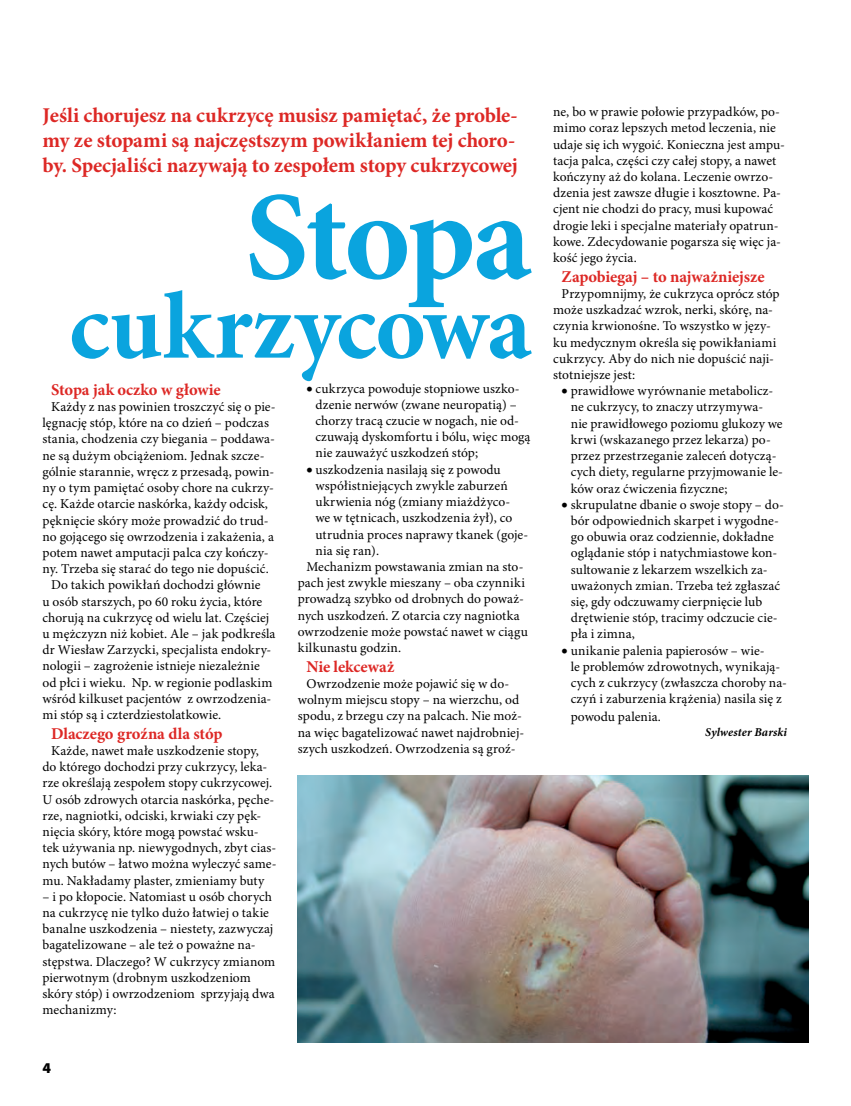
<style>
.page{position:relative;width:851px;height:1106px;background:#fff}
.page>*{position:absolute;margin:0;border:0;box-sizing:border-box;transform-origin:0 0}
.t1{font:700 126px "Minion Pro";letter-spacing:-.025em;color:#0aa4de}
.t2{font:700 96px "Minion Pro";letter-spacing:-.005em;color:#0aa4de}
.body_3_szpalty{font:700 21px/25.2px "Minion Pro";letter-spacing:-.005em;color:#dd2825}
.body_3_szpalty-2{font:700 16.5px "Minion Pro";letter-spacing:-.005em;color:#dd2825}
.t3{font:900 15px "Myriad Pro";color:#000}
.body_3_szpalty-3{font:13.5px/16.2px "Minion Pro";letter-spacing:.005em;color:#000}
.body_3_szpalty-4{font:italic 700 12px "Minion Pro";letter-spacing:.01em;color:#000}
</style>
<div class="page">
<img style="left:298px;top:775px;width:510px;height:267px">
<p class="body_3_szpalty" style="left:43px;top:103px;width:477px">Jeśli chorujesz na cukrzycę musisz pamiętać, że proble&shy;my ze stopami są najczęstszym powikłaniem tej choro&shy;by. Specjaliści nazywają to zespołem stopy cukrzycowej</p>
<p class="t1" style="left:245px;top:162px;width:288px">Stopa</p>
<p class="t2" style="left:69px;top:269px;width:464px">cukrzycowa</p>
<p class="body_3_szpalty-3" style="left:315px;top:381px;width:216px;text-indent:-9px">• cukrzyca powoduje stopniowe uszko&shy;dzenie nerwów (zwane neuropatią) – chorzy tracą czucie w nogach, nie od&shy;czuwają dyskomfortu i bólu, więc mogą nie zauważyć uszkodzeń stóp;</p>
<p class="body_3_szpalty-3" style="left:315px;top:462px;width:214px;text-indent:-9px">• uszkodzenia nasilają się z powodu współistniejących zwykle zaburzeń ukrwienia nóg (zmiany miażdżyco&shy;we w tętnicach, uszkodzenia żył), co utrudnia proces naprawy tkanek (goje&shy;nia się ran).</p>
<p class="body_3_szpalty-3" style="left:298px;top:559px;width:231px;text-indent:9px">Mechanizm powstawania zmian na sto&shy;pach jest zwykle mieszany – oba czynniki prowadzą szybko od drobnych do poważ&shy;nych uszkodzeń. Z otarcia czy nagniotka owrzodzenie może powstać nawet w ciągu kilkunastu godzin.</p>
<p class="body_3_szpalty-2" style="left:306px;top:656px;width:89px">Nie lekceważ</p>
<p class="body_3_szpalty-3" style="left:298px;top:676px;width:228px;text-indent:9px">Owrzodzenie może pojawić się w do&shy;wolnym miejscu stopy – na wierzchu, od spodu, z brzegu czy na palcach. Nie moż&shy;na więc bagatelizować nawet najdrobniej&shy;szych uszkodzeń. Owrzodzenia są groź-</p>
<p class="body_3_szpalty-2" style="left:51px;top:380px;width:171px">Stopa jak oczko w głowie</p>
<p class="body_3_szpalty-3" style="left:43px;top:399px;width:234px;text-indent:9px">Każdy z nas powinien troszczyć się o pie&shy;lęgnację stóp, które na co dzień – podczas stania, chodzenia czy biegania – poddawa&shy;ne są dużym obciążeniom. Jednak szcze&shy;gólnie starannie, wręcz z przesadą, powin&shy;ny o tym pamiętać osoby chore na cukrzy&shy;cę. Każde otarcie naskórka, każdy odcisk, pęknięcie skóry może prowadzić do trud&shy;no gojącego się owrzodzenia i zakażenia, a potem nawet amputacji palca czy kończy&shy;ny. Trzeba się starać do tego nie dopuścić.</p>
<p class="body_3_szpalty-3" style="left:43px;top:577px;width:234px;text-indent:9px">Do takich powikłań dochodzi głównie<br>u osób starszych, po 60 roku życia, które chorują na cukrzycę od wielu lat. Częściej u mężczyzn niż kobiet. Ale – jak podkreśla dr Wiesław Zarzycki, specjalista endokry&shy;nologii – zagrożenie istnieje niezależnie od płci i wieku. Np. w regionie podlaskim wśród kilkuset pacjentów z owrzodzenia&shy;mi stóp są i czterdziestolatkowie.</p>
<p class="body_3_szpalty-2" style="left:51px;top:723px;width:173px">Dlaczego groźna dla stóp</p>
<p class="body_3_szpalty-3" style="left:43px;top:743px;width:235px;text-indent:9px">Każde, nawet małe uszkodzenie stopy,<br>do którego dochodzi przy cukrzycy, leka&shy;rze określają zespołem stopy cukrzycowej.<br>U osób zdrowych otarcia naskórka, pęche&shy;rze, nagniotki, odciski, krwiaki czy pęk&shy;nięcia skóry, które mogą powstać wsku&shy;tek używania np. niewygodnych, zbyt cias&shy;nych butów – łatwo można wyleczyć same&shy;mu. Nakładamy plaster, zmieniamy buty</p>
<p class="body_3_szpalty-3" style="left:43px;top:889px;width:234px">– i po kłopocie. Natomiast u osób chorych na cukrzycę nie tylko dużo łatwiej o takie banalne uszkodzenia – niestety, zazwyczaj bagatelizowane – ale też o poważne na&shy;stępstwa. Dlaczego? W cukrzycy zmianom pierwotnym (drobnym uszkodzeniom skóry stóp) i owrzodzeniom sprzyjają dwa mechanizmy:</p>
<p class="t3" style="left:43px;top:1059px;width:10px">4</p>
<p class="body_3_szpalty-3" style="left:553px;top:104px;width:233px">ne, bo w prawie połowie przypadków, po&shy;mimo coraz lepszych metod leczenia, nie udaje się ich wygoić. Konieczna jest ampu&shy;tacja palca, części czy całej stopy, a nawet kończyny aż do kolana. Leczenie owrzo&shy;dzenia jest zawsze długie i kosztowne. Pa&shy;cjent nie chodzi do pracy, musi kupować drogie leki i specjalne materiały opatrun&shy;kowe. Zdecydowanie pogarsza się więc ja&shy;kość jego życia.</p>
<p class="body_3_szpalty-2" style="left:561px;top:267px;width:205px">Zapobiegaj – to najważniejsze</p>
<p class="body_3_szpalty-3" style="left:553px;top:286px;width:228px;text-indent:9px">Przypomnijmy, że cukrzyca oprócz stóp może uszkadzać wzrok, nerki, skórę, na&shy;czynia krwionośne. To wszystko w języ&shy;ku medycznym określa się powikłaniami cukrzycy. Aby do nich nie dopuścić naji&shy;stotniejsze jest:</p>
<p class="body_3_szpalty-3" style="left:570px;top:383px;width:214px;text-indent:-9px">• prawidłowe wyrównanie metabolicz&shy;ne cukrzycy, to znaczy utrzymywa&shy;nie prawidłowego poziomu glukozy we krwi (wskazanego przez lekarza) po&shy;przez przestrzeganie zaleceń dotyczą&shy;cych diety, regularne przyjmowanie le&shy;ków oraz ćwiczenia fizyczne;</p>
<p class="body_3_szpalty-3" style="left:570px;top:497px;width:214px;text-indent:-9px">• skrupulatne dbanie o swoje stopy – do&shy;bór odpowiednich skarpet i wygodne&shy;go obuwia oraz codziennie, dokładne oglądanie stóp i natychmiastowe kon&shy;sultowanie z lekarzem wszelkich za&shy;uważonych zmian. Trzeba też zgłaszać się, gdy odczuwamy cierpnięcie lub drętwienie stóp, tracimy odczucie cie&shy;pła i zimna,</p>
<p class="body_3_szpalty-3" style="left:570px;top:642px;width:217px;text-indent:-9px">• unikanie palenia papierosów – wie-<br>le problemów zdrowotnych, wynikają&shy;cych z cukrzycy (zwłaszcza choroby na&shy;czyń i zaburzenia krążenia) nasila się z</p>
<p class="body_3_szpalty-3" style="left:570px;top:709px;width:92px">powodu palenia.</p>
<p class="body_3_szpalty-4" style="left:705px;top:724px;width:83px">Sylwester Barski</p>
</div>
